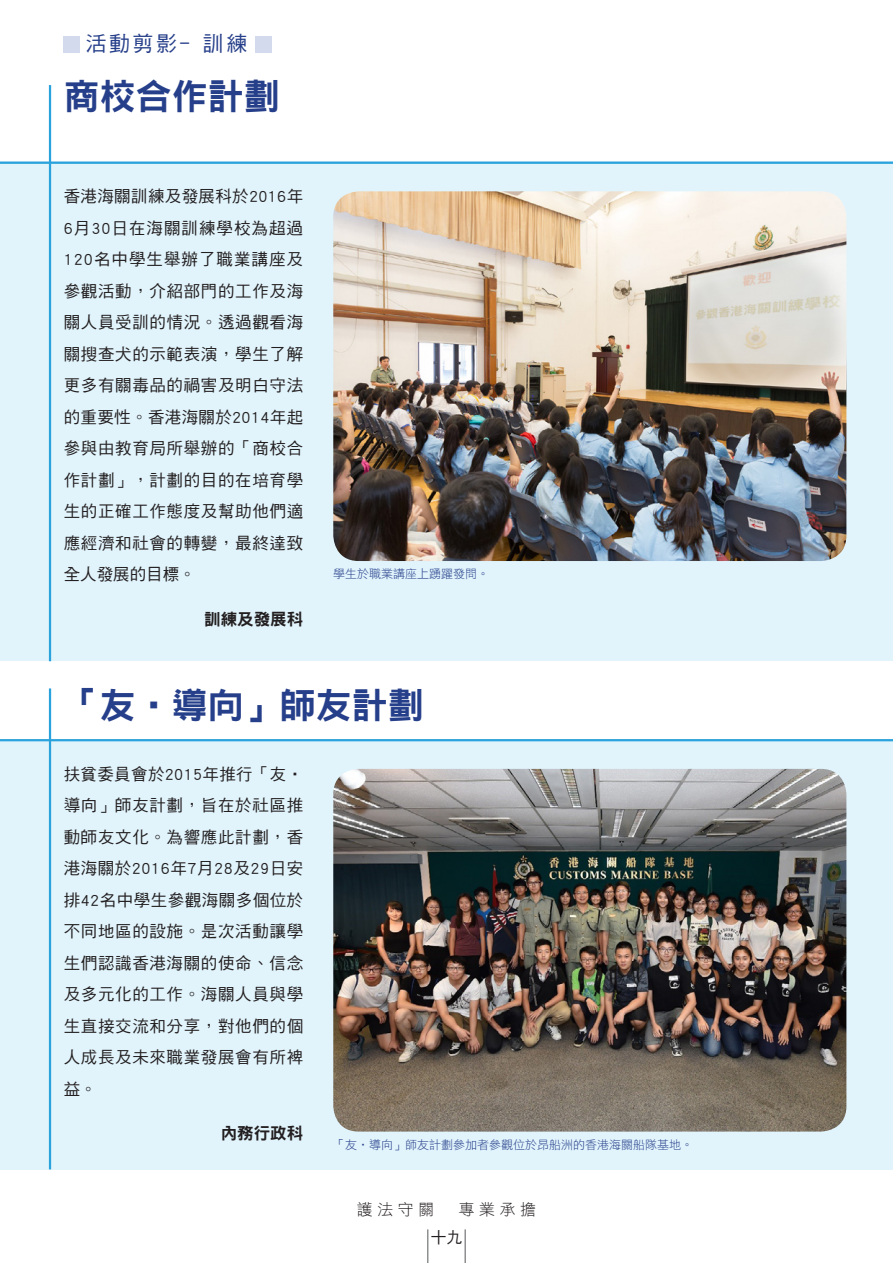
<style>
.page{position:relative;width:893px;height:1263px;background:#fff}
.page>*{position:absolute;margin:0;border:0;box-sizing:border-box;transform-origin:0 0}
.t1{font:36px "DF Hei Std W9";color:#263f8a}
.t2{font:21px "DF Hei Std W5";letter-spacing:.115em;color:#263f8a}
.t3{font:16.5px/31.5px "DF Hei Std W5";letter-spacing:.04em;color:#231f20;text-align:justify}
.t4{font:16.5px "DF Hei Std W9";color:#231f20}
.t5{font:15.75px "DF Hei Std W3";letter-spacing:.3em;color:#231f20}
.t6{font:15.75px "DF Hei Std W5";color:#231f20}
.t7{font:12px "DF Hei Std W3";color:#263f8a}
</style>
<div class="page">
<hr style="left:427px;top:1229px;width:1px;height:34px;background:#57585a">
<hr style="left:465px;top:1229px;width:1px;height:34px;background:#57585a">
<div style="left:0;top:162px;width:893px;height:499px;background:#e1f4fc"></div>
<hr style="left:0;top:162px;width:893px;height:2px;background:#2aa2db">
<hr style="left:49px;top:85px;width:2px;height:576px;background:#2aa2db">
<img style="left:333px;top:191px;width:513px;height:370px">
<div style="left:0;top:739px;width:893px;height:430px;background:#e1f4fc"></div>
<hr style="left:49px;top:688px;width:2px;height:481px;background:#2aa2db">
<hr style="left:0;top:739px;width:893px;height:2px;background:#2aa2db">
<img style="left:333px;top:769px;width:513px;height:362px">
<div style="left:64px;top:36px;width:16px;height:16px;background:#d4daee"></div>
<div style="left:256px;top:36px;width:16px;height:16px;background:#d4daee"></div>
<p class="t2" style="left:86px;top:32px;width:163px">活動剪影﹣訓練</p>
<p class="t1" style="left:64px;top:76px;width:217px">商校合作計劃</p>
<p class="t3" style="left:64px;top:180px;width:241px">香港海關訓練及發展科於2016年6月30日在海關訓練學校為超過120名中學生舉辦了職業講座及參觀活動，介紹部門的工作及海關人員受訓的情況。透過觀看海關搜查犬的示範表演，學生了解更多有關毒品的禍害及明白守法的重要性。香港海關於2014年起參與由教育局所舉辦的「商校合作計劃」，計劃的目的在培育學生的正確工作態度及幫助他們適應經濟和社會的轉變，最終達致全人發展的目標。</p>
<p class="t4" style="left:204px;top:610px;width:100px">訓練及發展科</p>
<p class="t7" style="left:333px;top:567px;width:157px">學生於職業講座上踴躍發問。</p>
<p class="t1" style="left:64px;top:685px;width:362px">「友‧ 導向」師友計劃</p>
<p class="t3" style="left:64px;top:758px;width:241px">扶貧委員會於2015年推行「友‧導向」師友計劃，旨在於社區推動師友文化。為響應此計劃，香港海關於2016年7月28及29日安排42名中學生參觀海關多個位於不同地區的設施。是次活動讓學生們認識香港海關的使命、信念及多元化的工作。海關人員與學生直接交流和分享，對他們的個人成長及未來職業發展會有所裨益。</p>
<p class="t4" style="left:221px;top:1124px;width:84px">內務行政科</p>
<p class="t7" style="left:333px;top:1138px;width:361px">「友‧導向」師友計劃參加者參觀位於昂船洲的香港海關船隊基地。</p>
<p class="t5" style="left:357px;top:1201px;width:79px">護法守關</p>
<p class="t5" style="left:459px;top:1201px;width:79px">專業承擔</p>
<p class="t6" style="left:431px;top:1229px;width:33px">十九</p>
</div>
